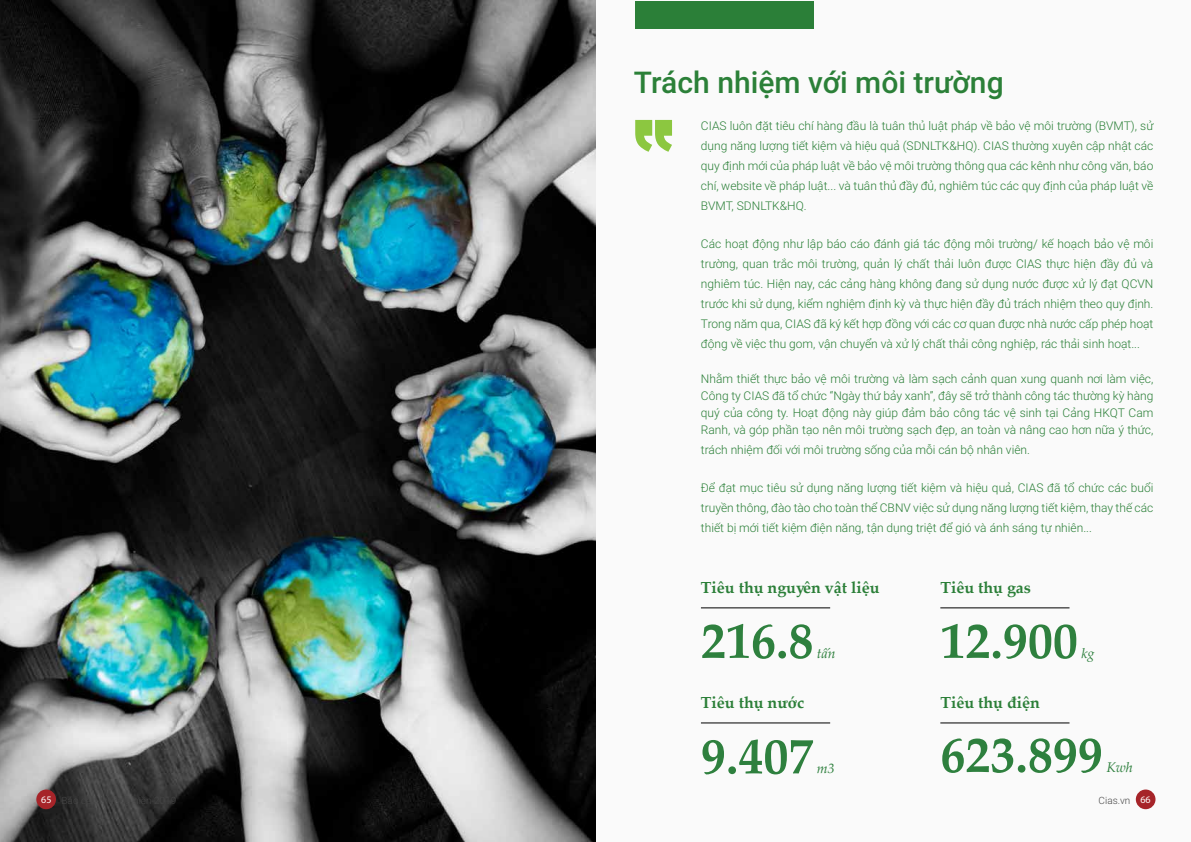
<style>
.page{position:relative;width:1191px;height:842px;background:#fafafa}
.page>*{position:absolute;margin:0;border:0;box-sizing:border-box;transform-origin:0 0}
.t1{font:700 50px "Palatino Linotype";color:#2e803e}
.t2{font:500 30px "Roboto";color:#2b8038}
.t3{font:700 16px "Palatino Linotype";color:#2b7f38}
.t4{font:italic 14px "Palatino Linotype";color:#2e803e}
.t5{font:300 12px/20px "Roboto";color:#2b8038;text-align:justify}
.t6{font:300 12px/17px "Roboto";color:#2b7f38;text-align:justify}
.t7{font:300 10px "Roboto";color:#464646}
.s1{font-family:"Myriad Pro";font-weight:400;color:#fff}
</style>
<div class="page">
<div style="left:635px;top:1px;width:178px;height:27px;background:#2b7f38"></div>
<img style="left:0;top:1px;width:595px;height:841px">
<hr style="left:701px;top:607px;width:129px;height:1px;background:#000">
<hr style="left:940px;top:607px;width:129px;height:1px;background:#000">
<hr style="left:701px;top:722px;width:129px;height:1px;background:#000">
<hr style="left:940px;top:722px;width:129px;height:1px;background:#000">
<div style="left:1135px;top:789px;width:20px;height:20px;background:#a62429;border-radius:50%"></div>
<div style="left:36px;top:789px;width:20px;height:20px;background:#a62429;border-radius:50%"></div>
<h2 class="t2" style="left:634px;top:61px;width:371px">Trách nhiệm với môi trường</h2>
<p class="t5" style="left:701px;top:115px;width:454px">CIAS luôn đặt tiêu chí hàng đầu là tuân thủ luật pháp về bảo vệ môi trường (BVMT), sử dụng năng lượng tiết kiệm và hiệu quả (SDNLTK&amp;HQ). CIAS thường xuyên cập nhật các quy định mới của pháp luật về bảo vệ môi trường thông qua các kênh như công văn, báo chí, website về pháp luật... và tuân thủ đầy đủ, nghiêm túc các quy định của pháp luật về BVMT, SDNLTK&amp;HQ.</p>
<p class="t5" style="left:701px;top:233px;width:454px">Các hoạt động như lập báo cáo đánh giá tác động môi trường/ kế hoạch bảo vệ môi trường, quan trắc môi trường, quản lý chất thải luôn được CIAS thực hiện đầy đủ và nghiêm túc. Hiện nay, các cảng hàng không đang sử dụng nước được xử lý đạt QCVN trước khi sử dụng, kiểm nghiệm định kỳ và thực hiện đầy đủ trách nhiệm theo quy định.<br>Trong năm qua, CIAS đã ký kết hợp đồng với các cơ quan được nhà nước cấp phép hoạt động về việc thu gom, vận chuyển và xử lý chất thải công nghiệp, rác thải sinh hoạt...</p>
<p class="t6" style="left:701px;top:370px;width:454px">Nhằm thiết thực bảo vệ môi trường và làm sạch cảnh quan xung quanh nơi làm việc, Công ty CIAS đã tổ chức “Ngày thứ bảy xanh”, đây sẽ trở thành công tác thường kỳ hàng quý của công ty. Hoạt động này giúp đảm bảo công tác vệ sinh tại Cảng HKQT Cam Ranh, và góp phần tạo nên môi trường sạch đẹp, an toàn và nâng cao hơn nữa ý thức,</p>
<p class="t6" style="left:701px;top:441px;width:330px">trách nhiệm đối với môi trường sống của mỗi cán bộ nhân viên.</p>
<p class="t5" style="left:701px;top:477px;width:454px">Để đạt mục tiêu sử dụng năng lượng tiết kiệm và hiệu quả, CIAS đã tổ chức các buổi truyền thông, đào tào cho toàn thể CBNV việc sử dụng năng lượng tiết kiệm, thay thế các thiết bị mới tiết kiệm điện năng, tận dụng triệt để gió và ánh sáng tự nhiên...</p>
<h3 class="t3" style="left:701px;top:576px;width:180px">Tiêu thụ nguyên vật liệu</h3>
<h3 class="t3" style="left:940px;top:576px;width:92px">Tiêu thụ gas</h3>
<h1 class="t1" style="left:701px;top:605px;width:114px">216.8</h1>
<p class="t4" style="left:817px;top:643px;width:20px">tấn</p>
<h1 class="t1" style="left:940px;top:605px;width:139px">12.900</h1>
<p class="t4" style="left:1081px;top:643px;width:15px">kg</p>
<h3 class="t3" style="left:701px;top:691px;width:105px">Tiêu thụ nước</h3>
<h3 class="t3" style="left:940px;top:691px;width:101px">Tiêu thụ điện</h3>
<h1 class="t1" style="left:701px;top:721px;width:114px">9.407</h1>
<p class="t4" style="left:817px;top:759px;width:19px">m3</p>
<h1 class="t1" style="left:940px;top:719px;width:164px">623.899</h1>
<p class="t4" style="left:1106px;top:757px;width:28px">Kwh</p>
<p class="t7" style="left:1098px;top:793px;width:54px">Cias.vn <span class="s1">66</span></p>
</div>
